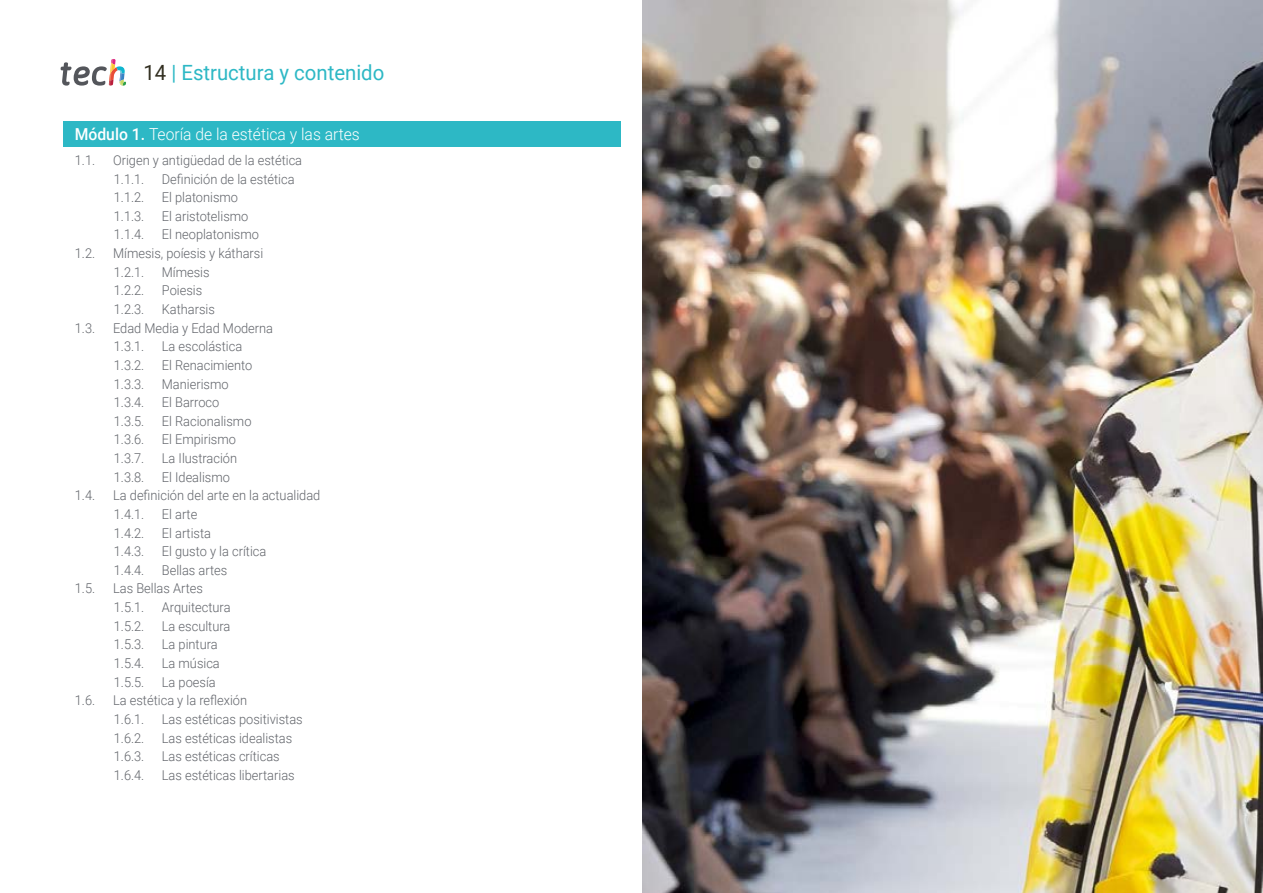
<style>
.page{position:relative;width:1263px;height:893px;background:#fff}
.page>*{position:absolute;margin:0;border:0;box-sizing:border-box;transform-origin:0 0}
.t1{font:21px "Roboto";color:#2db8c5}
.t2{font:300 16.5px "Roboto";color:#fff;scale:.95 1}
.t3{font:300 13.5px/18.6px "Roboto";color:#61646a;scale:.95 1}
.s1{color:#312e20}
.s2{font-weight:500}
</style>
<div class="page">
<div style="left:64px;top:121px;width:557px;height:25px;background:#2db8c5"></div>
<svg style="left:61px;top:59px;width:65px;height:27px"></svg>
<img style="left:642px;top:0;width:621px;height:893px">
<h1 class="t1" style="left:144px;top:57px;width:242px"><span class="s1">14</span> | Estructura y contenido</h1>
<p class="t2" style="left:75px;top:123px;width:302px"><span class="s2">Módulo 1.</span> Teoría de la estética y las artes</p>
<p class="t3" style="left:75px;top:150px;width:23px">1.1.</p>
<p class="t3" style="left:113px;top:150px;width:200px">Origen y antigüedad de la estética<br>1.1.1.</p>
<p class="t3" style="left:162px;top:169px;width:141px">Definición de la estética</p>
<p class="t3" style="left:114px;top:188px;width:34px">1.1.2.</p>
<p class="t3" style="left:162px;top:188px;width:82px">El platonismo</p>
<p class="t3" style="left:114px;top:206px;width:34px">1.1.3.</p>
<p class="t3" style="left:162px;top:206px;width:93px">El aristotelismo</p>
<p class="t3" style="left:114px;top:225px;width:34px">1.1.4.</p>
<p class="t3" style="left:162px;top:225px;width:104px">El neoplatonismo</p>
<p class="t3" style="left:75px;top:243px;width:23px">1.2.</p>
<p class="t3" style="left:113px;top:243px;width:160px">Mímesis, poíesis y kátharsi<br>1.2.1.</p>
<p class="t3" style="left:162px;top:262px;width:52px">Mímesis</p>
<p class="t3" style="left:114px;top:281px;width:34px">1.2.2.</p>
<p class="t3" style="left:162px;top:281px;width:44px">Poiesis</p>
<p class="t3" style="left:114px;top:299px;width:34px">1.2.3.</p>
<p class="t3" style="left:162px;top:299px;width:57px">Katharsis</p>
<p class="t3" style="left:75px;top:318px;width:23px">1.3.</p>
<p class="t3" style="left:113px;top:318px;width:170px">Edad Media y Edad Moderna<br>1.3.1.</p>
<p class="t3" style="left:162px;top:337px;width:86px">La escolástica</p>
<p class="t3" style="left:114px;top:355px;width:34px">1.3.2.</p>
<p class="t3" style="left:162px;top:355px;width:97px">El Renacimiento</p>
<p class="t3" style="left:114px;top:374px;width:34px">1.3.3.</p>
<p class="t3" style="left:162px;top:374px;width:72px">Manierismo</p>
<p class="t3" style="left:114px;top:393px;width:34px">1.3.4.</p>
<p class="t3" style="left:162px;top:393px;width:62px">El Barroco</p>
<p class="t3" style="left:114px;top:411px;width:34px">1.3.5.</p>
<p class="t3" style="left:162px;top:411px;width:96px">El Racionalismo</p>
<p class="t3" style="left:114px;top:430px;width:34px">1.3.6.</p>
<p class="t3" style="left:162px;top:430px;width:80px">El Empirismo</p>
<p class="t3" style="left:114px;top:448px;width:34px">1.3.7.</p>
<p class="t3" style="left:162px;top:448px;width:81px">La Ilustración</p>
<p class="t3" style="left:114px;top:467px;width:34px">1.3.8.</p>
<p class="t3" style="left:162px;top:467px;width:73px">El Idealismo</p>
<p class="t3" style="left:75px;top:486px;width:23px">1.4.</p>
<p class="t3" style="left:113px;top:486px;width:220px">La definición del arte en la actualidad<br>1.4.1.</p>
<p class="t3" style="left:162px;top:504px;width:39px">El arte</p>
<p class="t3" style="left:114px;top:523px;width:34px">1.4.2.</p>
<p class="t3" style="left:162px;top:523px;width:53px">El artista</p>
<p class="t3" style="left:114px;top:542px;width:34px">1.4.3.</p>
<p class="t3" style="left:162px;top:542px;width:112px">El gusto y la crítica</p>
<p class="t3" style="left:114px;top:560px;width:34px">1.4.4.</p>
<p class="t3" style="left:162px;top:560px;width:70px">Bellas artes</p>
<p class="t3" style="left:75px;top:579px;width:23px">1.5.</p>
<p class="t3" style="left:113px;top:579px;width:96px">Las Bellas Artes<br>1.5.1.</p>
<p class="t3" style="left:162px;top:597px;width:74px">Arquitectura</p>
<p class="t3" style="left:114px;top:616px;width:34px">1.5.2.</p>
<p class="t3" style="left:162px;top:616px;width:74px">La escultura</p>
<p class="t3" style="left:114px;top:635px;width:34px">1.5.3.</p>
<p class="t3" style="left:162px;top:635px;width:60px">La pintura</p>
<p class="t3" style="left:114px;top:653px;width:34px">1.5.4.</p>
<p class="t3" style="left:162px;top:653px;width:63px">La música</p>
<p class="t3" style="left:114px;top:672px;width:34px">1.5.5.</p>
<p class="t3" style="left:162px;top:672px;width:58px">La poesía</p>
<p class="t3" style="left:75px;top:691px;width:23px">1.6.</p>
<p class="t3" style="left:113px;top:691px;width:143px">La estética y la reflexión<br>1.6.1.</p>
<p class="t3" style="left:162px;top:709px;width:150px">Las estéticas positivistas</p>
<p class="t3" style="left:114px;top:728px;width:34px">1.6.2.</p>
<p class="t3" style="left:162px;top:728px;width:139px">Las estéticas idealistas</p>
<p class="t3" style="left:114px;top:746px;width:34px">1.6.3.</p>
<p class="t3" style="left:162px;top:746px;width:126px">Las estéticas críticas</p>
<p class="t3" style="left:114px;top:765px;width:34px">1.6.4.</p>
<p class="t3" style="left:162px;top:765px;width:141px">Las estéticas libertarias</p>
</div>
